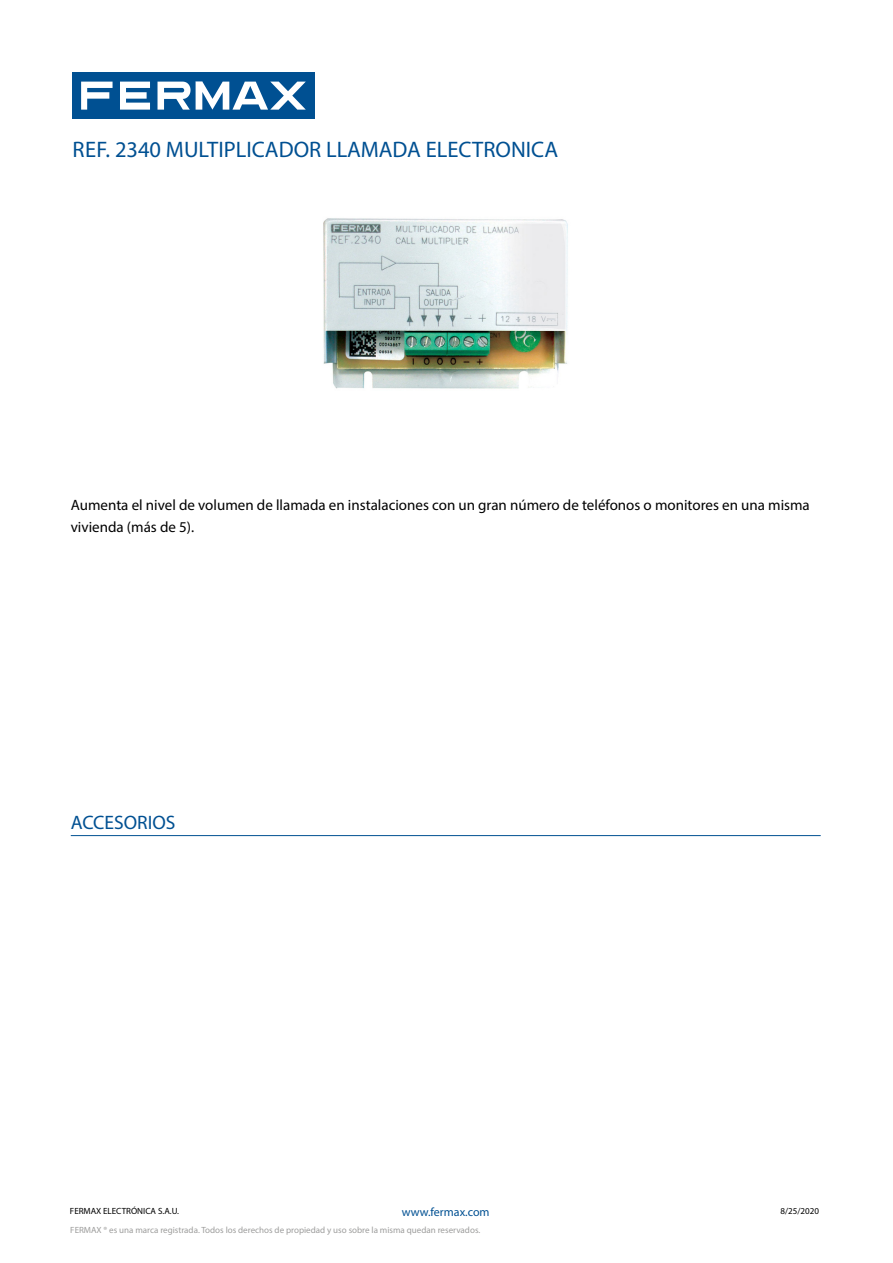
<style>
.page{position:relative;width:893px;height:1263px;background:#fff}
.page>*{position:absolute;margin:0;border:0;box-sizing:border-box;transform-origin:0 0}
.t1{font:22.5px "Myriad Pro";color:#005092}
.t2{font:19.5px "Myriad Pro";color:#005092}
.t3{font:15px/22.5px "Myriad Pro";color:#000}
.t4{font:12px "Myriad Pro";color:#005092}
.t5{font:9px "Myriad Pro";color:#9d9d9c}
.t6{font:9px "Myriad Pro";color:#000}
</style>
<div class="page">
<div style="left:72px;top:72px;width:243px;height:47px;background:#005092"></div>
<svg style="left:81px;top:82px;width:225px;height:28px"></svg>
<img style="left:323px;top:218px;width:245px;height:171px">
<hr style="left:71px;top:835px;width:750px;height:1px;background:#005092">
<h1 class="t1" style="left:73px;top:136px;width:487px">REF. 2340 MULTIPLICADOR LLAMADA ELECTRONICA</h1>
<p class="t3" style="left:71px;top:493px;width:741px">Aumenta el nivel de volumen de llamada en instalaciones con un gran número de teléfonos o monitores en una misma vivienda (más de 5).</p>
<h2 class="t2" style="left:71px;top:810px;width:106px">ACCESORIOS</h2>
<p class="t6" style="left:70px;top:1205px;width:111px">FERMAX ELECTRÓNICA S.A.U.</p>
<p class="t4" style="left:402px;top:1205px;width:89px">www.fermax.com</p>
<p class="t6" style="left:781px;top:1206px;width:40px">8/25/2020</p>
<p class="t5" style="left:70px;top:1224px;width:411px">FERMAX ® es una marca registrada. Todos los derechos de propiedad y uso sobre la misma quedan reservados.</p>
</div>
